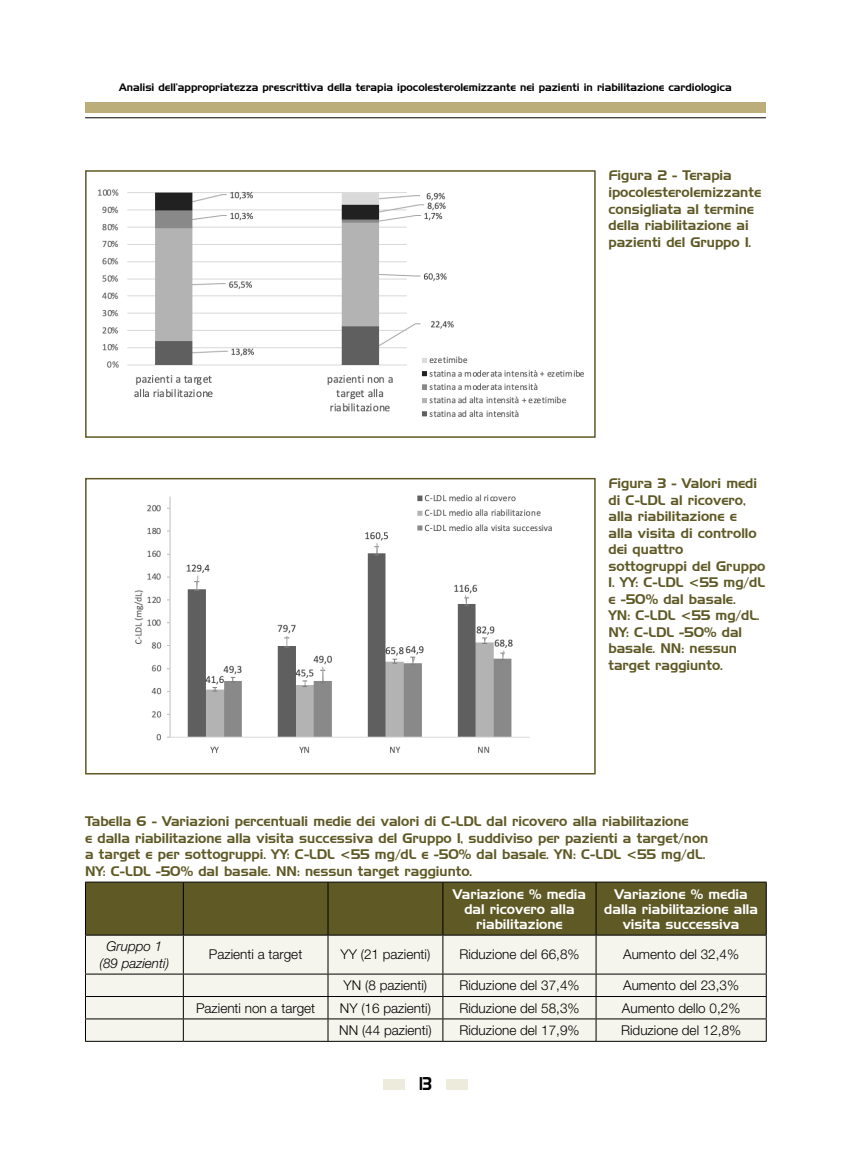
<style>
.page{position:relative;width:851px;height:1149px;background:#fff}
.page>*{position:absolute;margin:0;border:0;box-sizing:border-box;transform-origin:0 0}
.t1{font:18px "Handel Gothic BT";color:#000;scale:.8 1}
.t2{font:13.5px/16.5px "Handel Gothic BT";color:#5e5925}
.t3{font:300 13.5px "Helvetica Neue LT Std";color:#000}
.t4{font:13.5px/15px "Handel Gothic BT";color:#fff;text-align:center}
.t5{font:italic 300 13.5px/16.5px "Helvetica Neue LT Std";color:#000;text-align:center}
.t6{font:10.5px "Handel Gothic BT";color:#000}
</style>
<div class="page">
<hr style="left:85px;top:117px;width:680px;height:1px;background:#000">
<div style="left:85px;top:102px;width:680px;height:11px;background:#bbae7b"></div>
<div style="left:383px;top:1078px;width:21px;height:11px;background:#edebdb"></div>
<div style="left:446px;top:1078px;width:22px;height:11px;background:#edebdb"></div>
<img style="left:98px;top:189px;width:486px;height:228px">
<div style="left:85px;top:170px;width:510px;height:267px;border:2px solid #5e5925"></div>
<img style="left:134px;top:494px;width:418px;height:259px">
<div style="left:85px;top:478px;width:510px;height:296px;border:2px solid #5e5925"></div>
<div style="left:86px;top:882px;width:679px;height:52px;background:#5e5925"></div>
<div style="left:86px;top:935px;width:679px;height:105px;background:#f6f5ed"></div>
<hr style="left:85px;top:881px;width:98px;height:1px;background:#000">
<hr style="left:85px;top:882px;width:1px;height:52px;background:#000">
<hr style="left:183px;top:881px;width:145px;height:1px;background:#000">
<hr style="left:183px;top:882px;width:1px;height:52px;background:#000">
<hr style="left:328px;top:881px;width:115px;height:1px;background:#000">
<hr style="left:327px;top:882px;width:1px;height:52px;background:#000">
<hr style="left:443px;top:881px;width:153px;height:1px;background:#000">
<hr style="left:442px;top:882px;width:1px;height:52px;background:#000">
<hr style="left:596px;top:881px;width:170px;height:1px;background:#000">
<hr style="left:595px;top:882px;width:1px;height:52px;background:#000">
<hr style="left:765px;top:882px;width:1px;height:52px;background:#000">
<hr style="left:85px;top:934px;width:98px;height:1px;background:#000">
<hr style="left:85px;top:935px;width:1px;height:38px;background:#000">
<hr style="left:183px;top:934px;width:145px;height:1px;background:#000">
<hr style="left:183px;top:935px;width:1px;height:38px;background:#000">
<hr style="left:328px;top:934px;width:115px;height:1px;background:#000">
<hr style="left:327px;top:935px;width:1px;height:38px;background:#000">
<hr style="left:443px;top:934px;width:153px;height:1px;background:#000">
<hr style="left:442px;top:935px;width:1px;height:38px;background:#000">
<hr style="left:596px;top:934px;width:170px;height:1px;background:#000">
<hr style="left:595px;top:935px;width:1px;height:38px;background:#000">
<hr style="left:765px;top:935px;width:1px;height:38px;background:#000">
<hr style="left:85px;top:973px;width:98px;height:1px;background:#000">
<hr style="left:183px;top:973px;width:145px;height:1px;background:#000">
<hr style="left:328px;top:973px;width:115px;height:1px;background:#000">
<hr style="left:443px;top:973px;width:153px;height:1px;background:#000">
<hr style="left:596px;top:973px;width:170px;height:1px;background:#000">
<hr style="left:85px;top:995px;width:98px;height:1px;background:#000">
<hr style="left:183px;top:995px;width:145px;height:1px;background:#000">
<hr style="left:328px;top:995px;width:115px;height:1px;background:#000">
<hr style="left:443px;top:995px;width:153px;height:1px;background:#000">
<hr style="left:596px;top:995px;width:170px;height:1px;background:#000">
<hr style="left:85px;top:1018px;width:98px;height:1px;background:#000">
<svg style="left:85px;top:974px;width:1px;height:66px"></svg>
<hr style="left:183px;top:1018px;width:145px;height:1px;background:#000">
<svg style="left:183px;top:974px;width:1px;height:66px"></svg>
<hr style="left:328px;top:1018px;width:115px;height:1px;background:#000">
<svg style="left:327px;top:974px;width:1px;height:66px"></svg>
<hr style="left:443px;top:1018px;width:153px;height:1px;background:#000">
<svg style="left:442px;top:974px;width:1px;height:66px"></svg>
<hr style="left:596px;top:1018px;width:170px;height:1px;background:#000">
<svg style="left:595px;top:974px;width:1px;height:66px"></svg>
<svg style="left:765px;top:974px;width:1px;height:66px"></svg>
<hr style="left:85px;top:1040px;width:98px;height:1px;background:#000">
<hr style="left:183px;top:1040px;width:145px;height:1px;background:#000">
<hr style="left:328px;top:1040px;width:115px;height:1px;background:#000">
<hr style="left:443px;top:1040px;width:153px;height:1px;background:#000">
<hr style="left:596px;top:1040px;width:170px;height:1px;background:#000">
<p class="t6" style="left:119px;top:81px;width:614px">Analisi dell’appropriatezza prescrittiva della terapia ipocolesterolemizzante nei pazienti in riabilitazione cardiologica</p>
<p class="t2" style="left:608px;top:167px;width:154px">Figura 2 - Terapia ipocolesterolemizzante consigliata al termine della riabilitazione ai pazienti del Gruppo 1.</p>
<p class="t2" style="left:608px;top:475px;width:158px">Figura 3 - Valori medi di C-LDL al ricovero, alla riabilitazione e<br>alla visita di controllo dei quattro<br>sottogruppi del Gruppo</p>
<p class="t2" style="left:608px;top:574px;width:158px">1. YY: C-LDL &lt;55 mg/dL e -50% dal basale.<br>YN: C-LDL &lt;55 mg/dL.<br>NY: C-LDL -50% dal basale. NN: nessun target raggiunto.</p>
<p class="t2" style="left:85px;top:812px;width:624px">Tabella 6 - Variazioni percentuali medie dei valori di C-LDL dal ricovero alla riabilitazione<br>e dalla riabilitazione alla visita successiva del Gruppo 1, suddiviso per pazienti a target/non a target e per sottogruppi. YY: C-LDL &lt;55 mg/dL e -50% dal basale. YN: C-LDL &lt;55 mg/dL.<br>NY: C-LDL -50% dal basale. NN: nessun target raggiunto.</p>
<p class="t4" style="left:453px;top:886px;width:135px">Variazione % media dal ricovero alla riabilitazione</p>
<p class="t4" style="left:604px;top:886px;width:155px">Variazione % media dalla riabilitazione alla visita successiva</p>
<p class="t5" style="left:100px;top:937px;width:71px">Gruppo 1 (89 pazienti)</p>
<p class="t3" style="left:209px;top:946px;width:95px">Pazienti a target</p>
<p class="t3" style="left:340px;top:946px;width:91px">YY (21 pazienti)</p>
<p class="t3" style="left:459px;top:946px;width:122px">Riduzione del 66,8%</p>
<p class="t3" style="left:623px;top:946px;width:117px">Aumento del 32,4%</p>
<p class="t3" style="left:343px;top:976px;width:85px">YN (8 pazienti)</p>
<p class="t3" style="left:459px;top:976px;width:122px">Riduzione del 37,4%</p>
<p class="t3" style="left:623px;top:976px;width:117px">Aumento del 23,3%</p>
<p class="t3" style="left:196px;top:999px;width:121px">Pazienti non a target</p>
<p class="t3" style="left:340px;top:999px;width:93px">NY (16 pazienti)</p>
<p class="t3" style="left:459px;top:999px;width:122px">Riduzione del 58,3%</p>
<p class="t3" style="left:622px;top:999px;width:120px">Aumento dello 0,2%</p>
<p class="t3" style="left:339px;top:1021px;width:94px">NN (44 pazienti)</p>
<p class="t3" style="left:459px;top:1021px;width:122px">Riduzione del 17,9%</p>
<p class="t3" style="left:621px;top:1021px;width:122px">Riduzione del 12,8%</p>
<h1 class="t1" style="left:419px;top:1072px;width:18px">13</h1>
</div>
